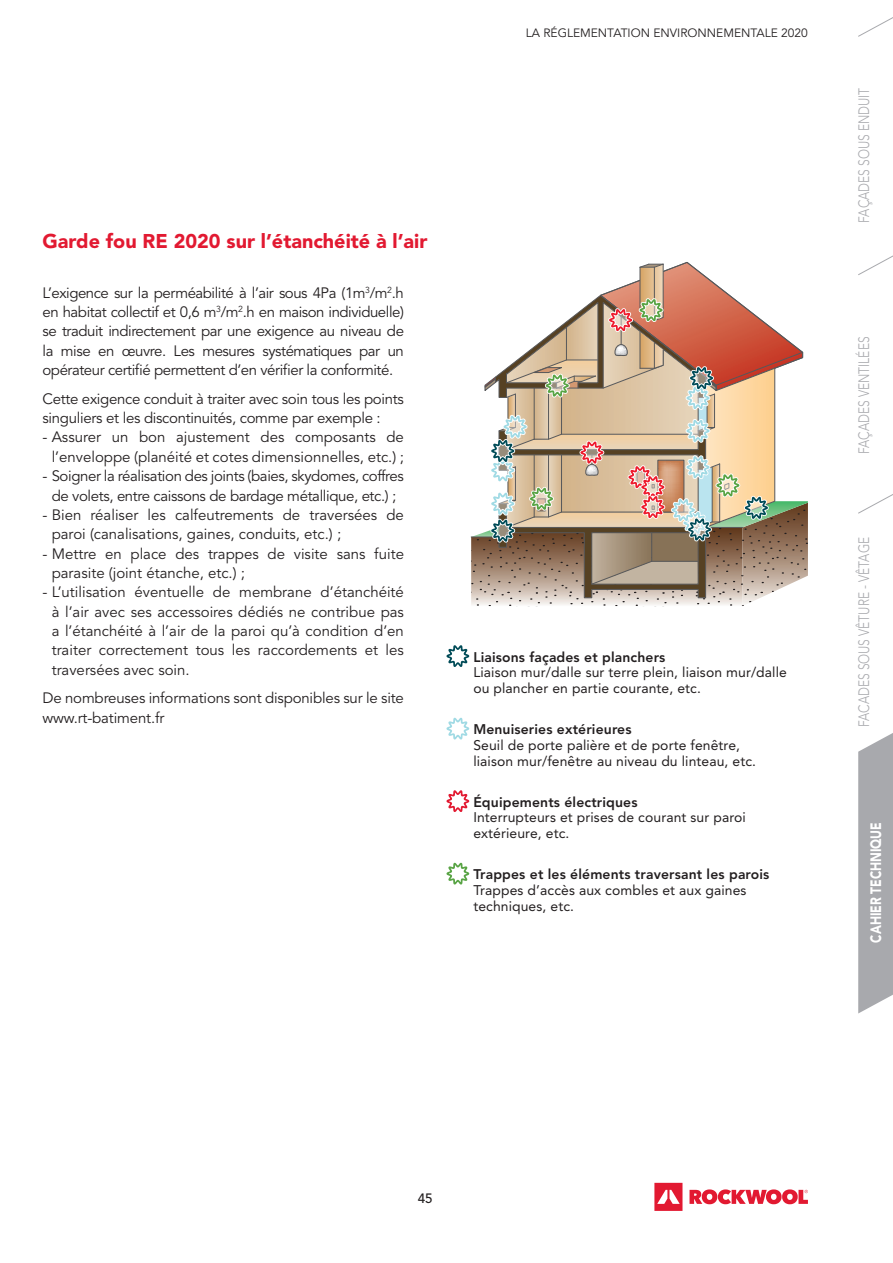
<style>
.page{position:relative;width:893px;height:1263px;background:#fff}
.page>*{position:absolute;margin:0;border:0;box-sizing:border-box;transform-origin:0 0}
.t1{font:900 19.8px "Avenir LT Std";color:#e21931}
.t2{font:15px/19.4px "Avenir LT Std";letter-spacing:-.01em;color:#231f20}
.t3{font:300 15px "Avenir LT Std";color:#a8a9ad;scale:.8 1}
.t4{font:900 15px "Avenir LT Std";color:#fff;scale:.8 1}
.t5{font:13.95px/15.6px "Avenir LT Std";letter-spacing:.01em;color:#231f20}
.t6{font:800 13.95px "Avenir LT Std";letter-spacing:.01em;color:#231f20}
.t7{font:500 13.5px "Avenir LT Std";color:#231f20}
.t8{font:12px "Avenir LT Std";color:#231f20}
</style>
<div class="page">
<svg style="left:654px;top:1183px;width:154px;height:28px"></svg>
<svg style="left:446px;top:645px;width:23px;height:22px"></svg>
<svg style="left:446px;top:718px;width:23px;height:21px"></svg>
<svg style="left:446px;top:790px;width:23px;height:22px"></svg>
<svg style="left:446px;top:863px;width:23px;height:21px"></svg>
<svg style="left:471px;top:262px;width:337px;height:344px"></svg>
<svg style="left:858px;top:17px;width:35px;height:20px"></svg>
<svg style="left:858px;top:255px;width:35px;height:20px"></svg>
<svg style="left:858px;top:494px;width:35px;height:20px"></svg>
<svg style="left:858px;top:733px;width:35px;height:280px;background:#aeafb2"></svg>
<p class="t8" style="left:526px;top:25px;width:284px">LA RÉGLEMENTATION ENVIRONNEMENTALE 2020</p>
<h1 class="t1" style="left:43px;top:229px;width:386px">Garde fou RE 2020 sur l’étanchéité à l’air</h1>
<p class="t2" style="left:43px;top:283px;width:363px;text-align:justify">L’exigence sur la perméabilité à l’air sous 4Pa (1m<sup>3</sup>/m<sup>2</sup>.h en habitat collectif et 0,6 m<sup>3</sup>/m<sup>2</sup>.h en maison individuelle) se traduit indirectement par une exigence au niveau de la mise en œuvre. Les mesures systématiques par un opérateur certifié permettent d’en vérifier la conformité.</p>
<p class="t2" style="left:43px;top:389px;width:363px">Cette exigence conduit à traiter avec soin tous les points singuliers et les discontinuités, comme par exemple :</p>
<p class="t2" style="left:43px;top:428px;width:363px;text-align:right">- Assurer un bon ajustement des composants de l’enveloppe (planéité et cotes dimensionnelles, etc.) ;</p>
<p class="t2" style="left:43px;top:467px;width:363px;text-align:center">- Soigner la réalisation des joints (baies, skydomes, coffres de volets, entre caissons de bardage métallique, etc.) ;</p>
<p class="t2" style="left:52px;top:505px;width:354px;text-indent:-9px">- Bien réaliser les calfeutrements de traversées de paroi (canalisations, gaines, conduits, etc.) ;</p>
<p class="t2" style="left:52px;top:544px;width:354px;text-indent:-9px">- Mettre en place des trappes de visite sans fuite parasite (joint étanche, etc.) ;</p>
<p class="t2" style="left:52px;top:583px;width:354px;text-align:justify;text-indent:-9px">- L’utilisation éventuelle de membrane d’étanchéité à l’air avec ses accessoires dédiés ne contribue pas a l’étanchéité à l’air de la paroi qu’à condition d’en traiter correctement tous les raccordements et les traversées avec soin.</p>
<p class="t2" style="left:43px;top:689px;width:363px">De nombreuses informations sont disponibles sur le site www.rt-batiment.fr</p>
<p class="t6" style="left:473px;top:649px;width:194px">Liaisons façades et planchers</p>
<p class="t5" style="left:473px;top:665px;width:315px">Liaison mur/dalle sur terre plein, liaison mur/dalle ou plancher en partie courante, etc.</p>
<p class="t6" style="left:473px;top:721px;width:160px">Menuiseries extérieures</p>
<p class="t5" style="left:473px;top:737px;width:284px">Seuil de porte palière et de porte fenêtre, liaison mur/fenêtre au niveau du linteau, etc.</p>
<p class="t6" style="left:473px;top:794px;width:166px">Équipements électriques</p>
<p class="t5" style="left:473px;top:810px;width:274px">Interrupteurs et prises de courant sur paroi extérieure, etc.</p>
<p class="t6" style="left:473px;top:866px;width:298px">Trappes et les éléments traversant les parois</p>
<p class="t5" style="left:473px;top:882px;width:275px">Trappes d’accès aux combles et aux gaines techniques, etc.</p>
<p class="t3" style="left:855px;top:223px;width:170px;rotate:-90deg">FAÇADES SOUS ENDUIT</p>
<p class="t3" style="left:855px;top:454px;width:148px;rotate:-90deg">FAÇADES VENTILÉES</p>
<p class="t3" style="left:855px;top:727px;width:239px;rotate:-90deg">FACADES SOUS VÊTURE - VÊTAGE</p>
<p class="t4" style="left:867px;top:942px;width:152px;rotate:-90deg">CAHIER TECHNIQUE</p>
<p class="t7" style="left:418px;top:1191px;width:17px">45</p>
</div>
